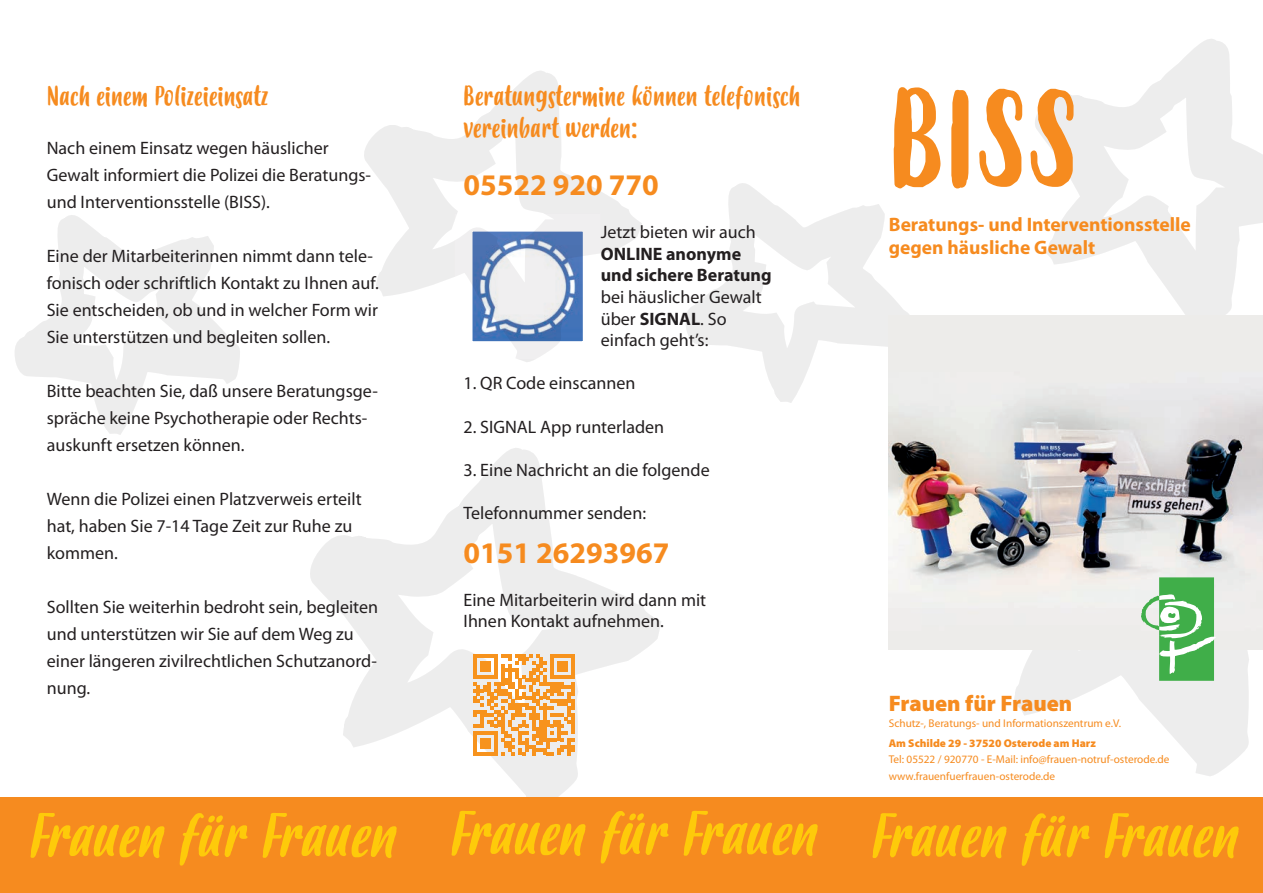
<style>
.page{position:relative;width:1263px;height:893px;background:#fff}
.page>*{position:absolute;margin:0;border:0;box-sizing:border-box;transform-origin:0 0}
.t1{font:135px "Budidaya";color:#f68b1f}
.t2{font:italic 60px "Budidaya";color:#feca0a}
.t3{font:700 30px "Myriad Pro";color:#f68b1f}
.t4{font:27px/32.4px "Budidaya";color:#f68b1f}
.t5{font:900 22.5px "Myriad Pro";color:#f68b1f}
.t6{font:700 19.5px/23.4px "Myriad Pro";color:#f68b1f}
.t7{font:18px/27px "Myriad Pro";color:#231f20}
.t8{font:700 18px/21.6px "Myriad Pro";color:#231f20}
.t9{font:11.25px/16.5px "Myriad Pro";color:#f68b1f}
.t10{font:900 11.25px "Myriad Pro";color:#f68b1f}
.s1{font-weight:700}
</style>
<div class="page">
<svg style="left:364px;top:71px;width:278px;height:291px"></svg>
<svg style="left:15px;top:215px;width:225px;height:220px"></svg>
<svg style="left:302px;top:448px;width:370px;height:350px"></svg>
<svg style="left:1025px;top:39px;width:238px;height:277px"></svg>
<svg style="left:685px;top:183px;width:230px;height:227px"></svg>
<svg style="left:1014px;top:650px;width:235px;height:126px"></svg>
<div style="left:0;top:798px;width:1263px;height:95px;background:#f68b1f"></div>
<img style="left:889px;top:316px;width:374px;height:334px">
<img style="left:473px;top:233px;width:109px;height:107px">
<div style="left:454px;top:214px;width:147px;height:145px;border:18px solid #fff"></div>
<svg style="left:1141px;top:577px;width:75px;height:104px"></svg>
<svg style="left:473px;top:654px;width:101px;height:101px;background:#f3b974"></svg>
<h3 class="t4" style="left:47px;top:81px;width:223px">Nach einem Polizeieinsatz</h3>
<p class="t7" style="left:47px;top:135px;width:326px">Nach einem Einsatz wegen häuslicher<br>Gewalt informiert die Polizei die Beratungs&shy;und Interventionsstelle (BISS).</p>
<p class="t7" style="left:47px;top:243px;width:334px">Eine der Mitarbeiterinnen nimmt dann tele&shy;fonisch oder schriftlich Kontakt zu Ihnen auf.<br>Sie entscheiden, ob und in welcher Form wir Sie unterstützen und begleiten sollen.</p>
<p class="t7" style="left:47px;top:378px;width:333px">Bitte beachten Sie, daß unsere Beratungsge&shy;spräche keine Psychotherapie oder Rechts&shy;auskunft ersetzen können.</p>
<p class="t7" style="left:47px;top:486px;width:316px">Wenn die Polizei einen Platzverweis erteilt hat, haben Sie 7-14 Tage Zeit zur Ruhe zu kommen.</p>
<p class="t7" style="left:47px;top:594px;width:333px">Sollten Sie weiterhin bedroht sein, begleiten und unterstützen wir Sie auf dem Weg zu einer längeren zivilrechtlichen Schutzanord&shy;nung.</p>
<h3 class="t4" style="left:463px;top:81px;width:337px">Beratungstermine können telefonisch vereinbart werden:</h3>
<h3 class="t3" style="left:463px;top:168px;width:197px">05522 920 770</h3>
<p class="t7" style="left:601px;top:219px;width:157px">Jetzt bieten wir auch</p>
<p class="t8" style="left:601px;top:243px;width:172px">ONLINE anonyme und sichere Beratung</p>
<p class="t7" style="left:601px;top:286px;width:163px;line-height:21.6px">bei häuslicher Gewalt über <span class="s1">SIGNAL</span>. So einfach geht’s:</p>
<p class="t7" style="left:463px;top:370px;width:173px">1. QR Code einscannen</p>
<p class="t7" style="left:463px;top:413px;width:202px">2. SIGNAL App runterladen</p>
<p class="t7" style="left:463px;top:457px;width:248px">3. Eine Nachricht an die folgende</p>
<p class="t7" style="left:463px;top:500px;width:184px">Telefonnummer senden:</p>
<h3 class="t3" style="left:463px;top:536px;width:207px">0151 26293967</h3>
<p class="t7" style="left:463px;top:589px;width:244px;line-height:21.6px">Eine Mitarbeiterin wird dann mit<br>Ihnen Kontakt aufnehmen.</p>
<h1 class="t1" style="left:889px;top:65px;width:192px">BISS</h1>
<p class="t6" style="left:889px;top:213px;width:304px">Beratungs- und Interventionsstelle gegen häusliche Gewalt</p>
<p class="t5" style="left:889px;top:690px;width:185px">Frauen für Frauen</p>
<p class="t9" style="left:889px;top:715px;width:234px">Schutz-, Beratungs- und Informationszentrum e.V.</p>
<p class="t10" style="left:889px;top:736px;width:209px">Am Schilde 29 - 37520 Osterode am Harz</p>
<p class="t9" style="left:889px;top:751px;width:282px">Tel: 05522 / 920770 - E-Mail: info@frauen-notruf-osterode.de www.frauenfuerfrauen-osterode.de</p>
<h2 class="t2" style="left:27px;top:802px;width:1211px">Frauen für Frauen Frauen für Frauen Frauen für Frauen</h2>
</div>
